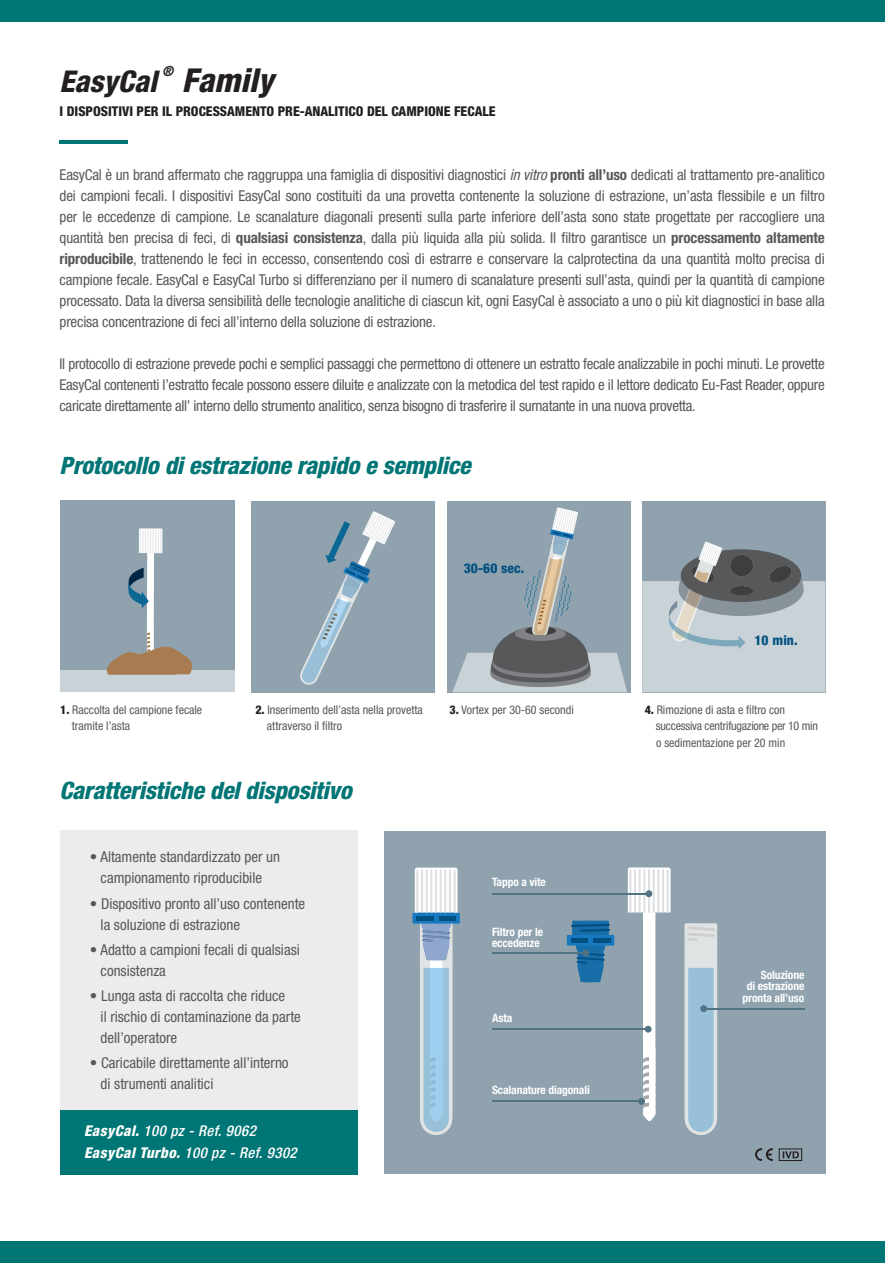
<style>
.page{position:relative;width:885px;height:1263px;background:#fff}
.page>*{position:absolute;margin:0;border:0;box-sizing:border-box;transform-origin:0 0}
.t1{font:italic 800 condensed 33px "Helvetica Neue LT Std";color:#231f20}
.t2{font:italic 800 condensed 30px "Helvetica Neue LT Std";color:#231f20}
.t3{font:italic 800 condensed 24px "Helvetica Neue LT Std";letter-spacing:-.01em;color:#007575}
.t4{font:condensed 15px/21px "Helvetica Neue LT Std";color:#57585a}
.t5{font:italic 500 condensed 14.85px "Helvetica Neue LT Std";letter-spacing:.03em;color:#fff}
.t6{font:italic 800 condensed 13.95px "Helvetica Neue LT Std";color:#231f20}
.t7{font:800 condensed 13.5px "Helvetica Neue LT Std";color:#231f20}
.t8{font:800 condensed 13.5px "Helvetica Neue LT Std";letter-spacing:.01em;color:#015081}
.t9{font:condensed 12px/16.5px "Helvetica Neue LT Std";color:#57585a}
.t10{font:condensed 12px "Helvetica Neue LT Std";letter-spacing:-.02em;color:#57585a}
.t11{font:700 condensed 11.55px/11.6px "Helvetica Neue LT Std";letter-spacing:-.01em;color:#fff;text-align:center}
.s1{font-style:italic}
.s2{font-weight:700}
.s3{font-weight:800;color:#231f20}
.s4{font-weight:800}
</style>
<div class="page">
<div style="left:60px;top:831px;width:297px;height:330px;background:#ececee"></div>
<div style="left:60px;top:1110px;width:297px;height:65px;background:#007575"></div>
<hr style="left:60px;top:140px;width:68px;height:4px;background:#007575">
<div style="left:60px;top:501px;width:175px;height:191px;background:#8fa2ae"></div>
<div style="left:60px;top:670px;width:175px;height:22px;background:#c8d2d7"></div>
<svg style="left:107px;top:528px;width:85px;height:147px"></svg>
<div style="left:252px;top:501px;width:183px;height:191px;background:#8fa2ae"></div>
<svg style="left:300px;top:511px;width:95px;height:174px"></svg>
<div style="left:642px;top:501px;width:183px;height:191px;background:#8fa2ae"></div>
<svg style="left:642px;top:542px;width:183px;height:150px;background:#a8b1b7"></svg>
<div style="left:447px;top:501px;width:183px;height:191px;background:#8fa2ae"></div>
<svg style="left:452px;top:507px;width:175px;height:185px"></svg>
<div style="left:383px;top:831px;width:442px;height:342px;background:#8fa2ae"></div>
<div style="left:566px;top:935px;width:48px;height:10px;background:#1779bf"></div>
<svg style="left:571px;top:921px;width:39px;height:61px"></svg>
<svg style="left:684px;top:923px;width:33px;height:212px;background:#b3cbda"></svg>
<svg style="left:627px;top:867px;width:43px;height:254px"></svg>
<hr style="left:492px;top:893px;width:157px;height:1px;background:#517382">
<div style="left:645px;top:890px;width:7px;height:7px;background:#517382;border-radius:50%"></div>
<hr style="left:492px;top:1028px;width:156px;height:2px;background:#517382">
<div style="left:644px;top:1026px;width:7px;height:7px;background:#517382;border-radius:50%"></div>
<hr style="left:492px;top:1101px;width:151px;height:1px;background:#517382">
<div style="left:638px;top:1098px;width:7px;height:7px;background:#517382;border-radius:50%"></div>
<hr style="left:703px;top:1008px;width:101px;height:1px;background:#517382">
<div style="left:700px;top:1005px;width:7px;height:7px;background:#517382;border-radius:50%"></div>
<hr style="left:492px;top:952px;width:94px;height:2px;background:#517382">
<div style="left:582px;top:950px;width:7px;height:6px;background:#517382;border-radius:50%"></div>
<div style="left:412px;top:913px;width:48px;height:10px;background:#1779bf"></div>
<svg style="left:415px;top:868px;width:42px;height:267px"></svg>
<svg style="left:755px;top:1148px;width:17px;height:13px"></svg>
<svg style="left:782px;top:1151px;width:16px;height:7px"></svg>
<div style="left:778px;top:1148px;width:24px;height:13px;border:1px solid #231f20"></div>
<div style="left:0;top:0;width:884px;height:21px;background:#007575"></div>
<div style="left:0;top:1242px;width:884px;height:21px;background:#007575"></div>
<p class="t2" style="left:60px;top:62px;width:99px">EasyCal</p>
<p class="t6" style="left:162px;top:63px;width:13px">®</p>
<p class="t1" style="left:182px;top:59px;width:93px">Family</p>
<p class="t7" style="left:60px;top:102px;width:437px">I DISPOSITIVI PER IL PROCESSAMENTO PRE-ANALITICO DEL CAMPIONE FECALE</p>
<p class="t4" style="left:60px;top:164px;width:766px;text-align:justify">EasyCal è un brand affermato che raggruppa una famiglia di dispositivi diagnostici <span class="s1">in vitro</span> <span class="s2">pronti all’uso</span> dedicati al trattamento pre-analitico dei campioni fecali. I dispositivi EasyCal sono costituiti da una provetta contenente la soluzione di estrazione, un’asta flessibile e un filtro per le eccedenze di campione. Le scanalature diagonali presenti sulla parte inferiore dell’asta sono state progettate per raccogliere una quantità ben precisa di feci, di <span class="s2">qualsiasi consistenza</span>, dalla più liquida alla più solida. Il filtro garantisce un <span class="s2">processamento altamente riproducibile</span>, trattenendo le feci in eccesso, consentendo così di estrarre e conservare la calprotectina da una quantità molto precisa di campione fecale. EasyCal e EasyCal Turbo si differenziano per il numero di scanalature presenti sull’asta, quindi per la quantità di campione processato. Data la diversa sensibilità delle tecnologie analitiche di ciascun kit, ogni EasyCal è associato a uno o più kit diagnostici in base alla precisa concentrazione di feci all’interno della soluzione di estrazione.</p>
<p class="t4" style="left:60px;top:353px;width:766px;text-align:justify">Il protocollo di estrazione prevede pochi e semplici passaggi che permettono di ottenere un estratto fecale analizzabile in pochi minuti. Le provette EasyCal contenenti l’estratto fecale possono essere diluite e analizzate con la metodica del test rapido e il lettore dedicato Eu-Fast Reader, oppure caricate direttamente all’ interno dello strumento analitico, senza bisogno di trasferire il surnatante in una nuova provetta.</p>
<p class="t3" style="left:60px;top:450px;width:412px">Protocollo di estrazione rapido e semplice</p>
<p class="t9" style="left:72px;top:701px;width:132px;text-indent:-12px"><span class="s3">1.</span> Raccolta del campione fecale tramite l’asta</p>
<p class="t9" style="left:255px;top:701px;width:169px"><span class="s3">2.</span> Inserimento dell’asta nella provetta</p>
<p class="t9" style="left:267px;top:717px;width:77px">attraverso il filtro</p>
<p class="t3" style="left:60px;top:776px;width:294px">Caratteristiche del dispositivo</p>
<p class="t4" style="left:90px;top:846px;width:192px;text-align:center">• Altamente standardizzato per un campionamento riproducibile</p>
<p class="t4" style="left:101px;top:893px;width:206px;text-indent:-11px">• Dispositivo pronto all’uso contenente la soluzione di estrazione</p>
<p class="t4" style="left:101px;top:939px;width:201px;text-indent:-11px">• Adatto a campioni fecali di qualsiasi consistenza</p>
<p class="t4" style="left:101px;top:985px;width:202px;text-indent:-11px">• Lunga asta di raccolta che riduce<br>il rischio di contaminazione da parte dell’operatore</p>
<p class="t4" style="left:101px;top:1052px;width:189px;text-indent:-11px">• Caricabile direttamente all’interno di strumenti analitici</p>
<p class="t5" style="left:84px;top:1122px;width:173px"><span class="s4">EasyCal.</span> 100 pz - Ref. 9062</p>
<p class="t5" style="left:84px;top:1143px;width:214px"><span class="s4">EasyCal Turbo.</span> 100 pz - Ref. 9302</p>
<p class="t8" style="left:463px;top:560px;width:62px">30-60 sec.</p>
<p class="t8" style="left:754px;top:632px;width:45px">10 min.</p>
<p class="t9" style="left:449px;top:701px;width:126px"><span class="s3">3.</span> Vortex per 30-60 secondi</p>
<p class="t9" style="left:644px;top:701px;width:142px"><span class="s3">4.</span> Rimozione di asta e filtro con</p>
<p class="t10" style="left:656px;top:719px;width:163px">successiva centrifugazione per 10 min</p>
<p class="t9" style="left:656px;top:734px;width:130px">o sedimentazione per 20 min</p>
<p class="t11" style="left:492px;top:876px;width:55px">Tappo a vite</p>
<p class="t11" style="left:492px;top:926px;width:52px">Filtro per le</p>
<p class="t11" style="left:492px;top:937px;width:49px">eccedenze</p>
<p class="t11" style="left:492px;top:1012px;width:22px">Asta</p>
<p class="t11" style="left:492px;top:1084px;width:99px">Scalanature diagonali</p>
<p class="t11" style="left:760px;top:969px;width:45px">Soluzione</p>
<p class="t11" style="left:742px;top:980px;width:63px">di estrazione pronta all’uso</p>
</div>
